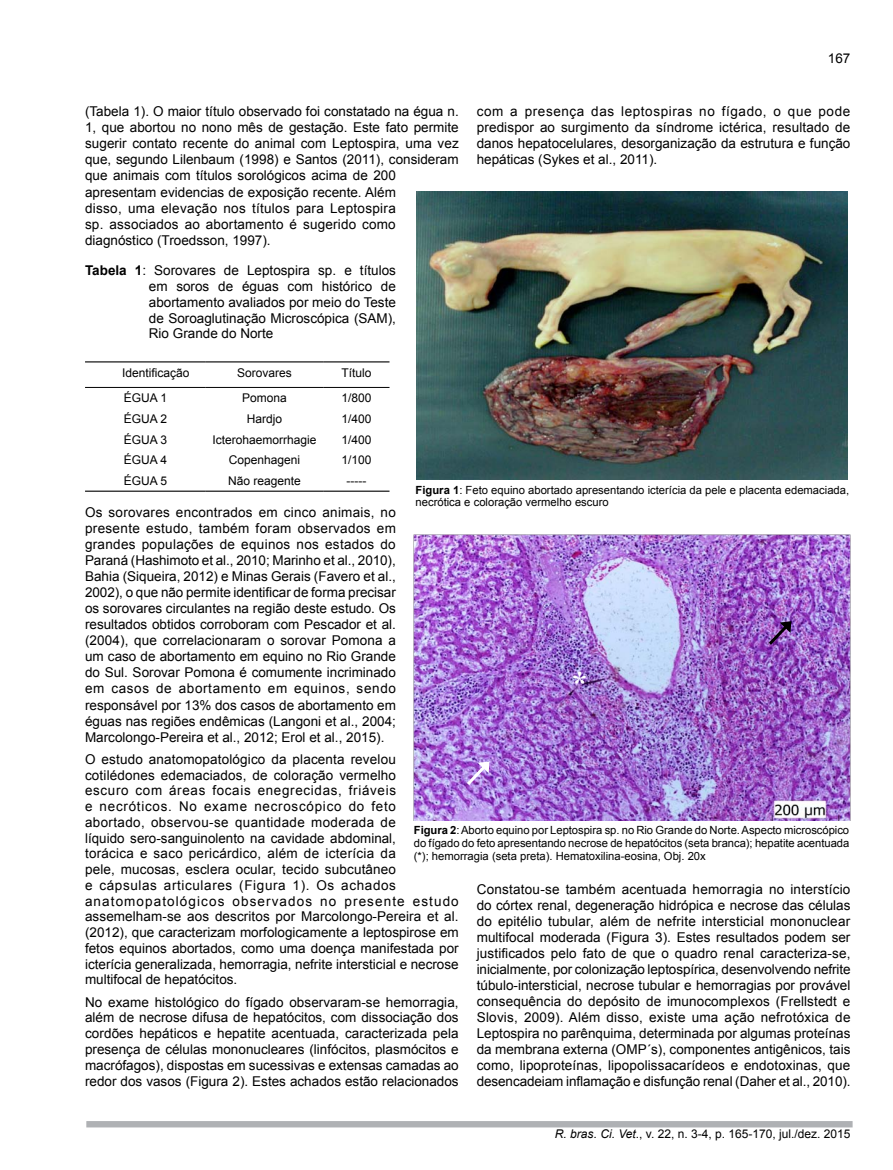
<style>
.page{position:relative;width:893px;height:1170px;background:#fff}
.page>*{position:absolute;margin:0;border:0;box-sizing:border-box;transform-origin:0 0}
.t1{font:700 33px "Times New Roman";color:#fff}
.t2{font:13.5px/16px "Arial";color:#000;text-align:justify}
.t3{font:12px "Arial";color:#000}
.t4{font:11.25px/12.8px "Arial";color:#000}
.s1{font-weight:700}
.s2{font-style:italic}
</style>
<div class="page">
<div style="left:86px;top:1120px;width:767px;height:7px;background:#afb1b4;border:2px solid #afb1b4"></div>
<hr style="left:85px;top:361px;width:121px;height:1px;background:#000">
<hr style="left:206px;top:361px;width:117px;height:1px;background:#000">
<hr style="left:323px;top:361px;width:66px;height:1px;background:#000">
<hr style="left:85px;top:387px;width:121px;height:1px;background:#000">
<hr style="left:206px;top:387px;width:117px;height:1px;background:#000">
<hr style="left:323px;top:387px;width:66px;height:1px;background:#000">
<hr style="left:85px;top:490px;width:121px;height:1px;background:#000">
<hr style="left:206px;top:490px;width:117px;height:1px;background:#000">
<hr style="left:323px;top:490px;width:66px;height:1px;background:#000">
<img style="left:416px;top:191px;width:432px;height:288px">
<img style="left:414px;top:534px;width:436px;height:286px">
<svg style="left:467px;top:761px;width:22px;height:24px"></svg>
<svg style="left:768px;top:621px;width:23px;height:24px"></svg>
<p class="t2" style="left:828px;top:50px;width:24px">167</p>
<p class="t2" style="left:85px;top:104px;width:375px;text-align:left">(Tabela 1). O maior título observado foi constatado na égua n.<br>1, que abortou no nono mês de gestação. Este fato permite sugerir contato recente do animal com Leptospira, uma vez que, segundo Lilenbaum (1998) e Santos (2011), consideram que animais com títulos sorológicos acima de 200 apresentam evidencias de exposição recente. Além<br>disso, uma elevação nos títulos para Leptospira<br>sp. associados ao abortamento é sugerido como diagnóstico (Troedsson, 1997).</p>
<p class="t2" style="left:149px;top:263px;width:249px;text-indent:-64px"><span class="s1">Tabela 1</span>: Sorovares de Leptospira sp. e títulos em soros de éguas com histórico de abortamento avaliados por meio do Teste de Soroaglutinação Microscópica (SAM), Rio Grande do Norte</p>
<p class="t3" style="left:122px;top:364px;width:69px">Identificação</p>
<p class="t3" style="left:237px;top:364px;width:56px">Sorovares</p>
<p class="t3" style="left:341px;top:364px;width:32px">Título</p>
<p class="t3" style="left:124px;top:390px;width:45px">ÉGUA 1</p>
<p class="t3" style="left:242px;top:390px;width:46px">Pomona</p>
<p class="t3" style="left:341px;top:390px;width:32px">1/800</p>
<p class="t3" style="left:124px;top:411px;width:45px">ÉGUA 2</p>
<p class="t3" style="left:247px;top:411px;width:37px">Hardjo</p>
<p class="t3" style="left:341px;top:411px;width:32px">1/400</p>
<p class="t3" style="left:124px;top:431px;width:45px">ÉGUA 3</p>
<p class="t3" style="left:212px;top:431px;width:106px">Icterohaemorrhagie</p>
<p class="t3" style="left:341px;top:431px;width:32px">1/400</p>
<p class="t3" style="left:124px;top:452px;width:45px">ÉGUA 4</p>
<p class="t3" style="left:229px;top:452px;width:73px">Copenhageni</p>
<p class="t3" style="left:341px;top:452px;width:32px">1/100</p>
<p class="t3" style="left:124px;top:473px;width:45px">ÉGUA 5</p>
<p class="t3" style="left:228px;top:473px;width:74px">Não reagente</p>
<p class="t3" style="left:346px;top:473px;width:21px">-----</p>
<p class="t2" style="left:85px;top:504px;width:312px">Os sorovares encontrados em cinco animais, no presente estudo, também foram observados em grandes populações de equinos nos estados do Paraná (Hashimoto et al., 2010; Marinho et al., 2010), Bahia (Siqueira, 2012) e Minas Gerais (Favero et al., 2002), o que não permite identificar de forma precisar os sorovares circulantes na região deste estudo. Os resultados obtidos corroboram com Pescador et al. (2004), que correlacionaram o sorovar Pomona a um caso de abortamento em equino no Rio Grande do Sul. Sorovar Pomona é comumente incriminado em casos de abortamento em equinos, sendo responsável por 13% dos casos de abortamento em éguas nas regiões endêmicas (Langoni et al., 2004; Marcolongo-Pereira et al., 2012; Erol et al., 2015).</p>
<p class="t2" style="left:85px;top:751px;width:375px;text-align:left">O estudo anatomopatológico da placenta revelou cotilédones edemaciados, de coloração vermelho<br>escuro com áreas focais enegrecidas, friáveis<br>e necróticos. No exame necroscópico do feto abortado, observou-se quantidade moderada de<br>líquido sero-sanguinolento na cavidade abdominal,<br>torácica e saco pericárdico, além de icterícia da<br>pele, mucosas, esclera ocular, tecido subcutâneo<br>e cápsulas articulares (Figura 1). Os achados anatomopatológicos observados no presente estudo assemelham-se aos descritos por Marcolongo-Pereira et al. (2012), que caracterizam morfologicamente a leptospirose em fetos equinos abortados, como uma doença manifestada por icterícia generalizada, hemorragia, nefrite intersticial e necrose multifocal de hepatócitos.</p>
<p class="t2" style="left:85px;top:994px;width:375px">No exame histológico do fígado observaram-se hemorragia, além de necrose difusa de hepatócitos, com dissociação dos cordões hepáticos e hepatite acentuada, caracterizada pela presença de células mononucleares (linfócitos, plasmócitos e macrófagos), dispostas em sucessivas e extensas camadas ao redor dos vasos (Figura 2). Estes achados estão relacionados</p>
<p class="t2" style="left:477px;top:104px;width:375px">com a presença das leptospiras no fígado, o que pode predispor ao surgimento da síndrome ictérica, resultado de danos hepatocelulares, desorganização da estrutura e função hepáticas (Sykes et al., 2011).</p>
<p class="t4" style="left:416px;top:483px;width:435px"><span class="s1">Figura 1</span>: Feto equino abortado apresentando icterícia da pele e placenta edemaciada, necrótica e coloração vermelho escuro</p>
<h1 class="t1" style="left:571px;top:659px;width:18px">*</h1>
<p class="t4" style="left:414px;top:823px;width:437px;text-align:justify"><span class="s1">Figura 2</span>: Aborto equino por Leptospira sp. no Rio Grande do Norte. Aspecto microscópico do fígado do feto apresentando necrose de hepatócitos (seta branca); hepatite acentuada (*); hemorragia (seta preta). Hematoxilina-eosina, Obj. 20x</p>
<p class="t2" style="left:477px;top:881px;width:375px">Constatou-se também acentuada hemorragia no interstício do córtex renal, degeneração hidrópica e necrose das células do epitélio tubular, além de nefrite intersticial mononuclear multifocal moderada (Figura 3). Estes resultados podem ser justificados pelo fato de que o quadro renal caracteriza-se, inicialmente, por colonização leptospírica, desenvolvendo nefrite túbulo-intersticial, necrose tubular e hemorragias por provável consequência do depósito de imunocomplexos (Frellstedt e Slovis, 2009). Além disso, existe uma ação nefrotóxica de Leptospira no parênquima, determinada por algumas proteínas da membrana externa (OMP´s), componentes antigênicos, tais como, lipoproteínas, lipopolissacarídeos e endotoxinas, que desencadeiam inflamação e disfunção renal (Daher et al., 2010).</p>
<p class="t3" style="left:555px;top:1126px;width:297px"><span class="s2">R. bras. Ci. Vet</span>., v. 22, n. 3-4, p. 165-170, jul./dez. 2015</p>
</div>
